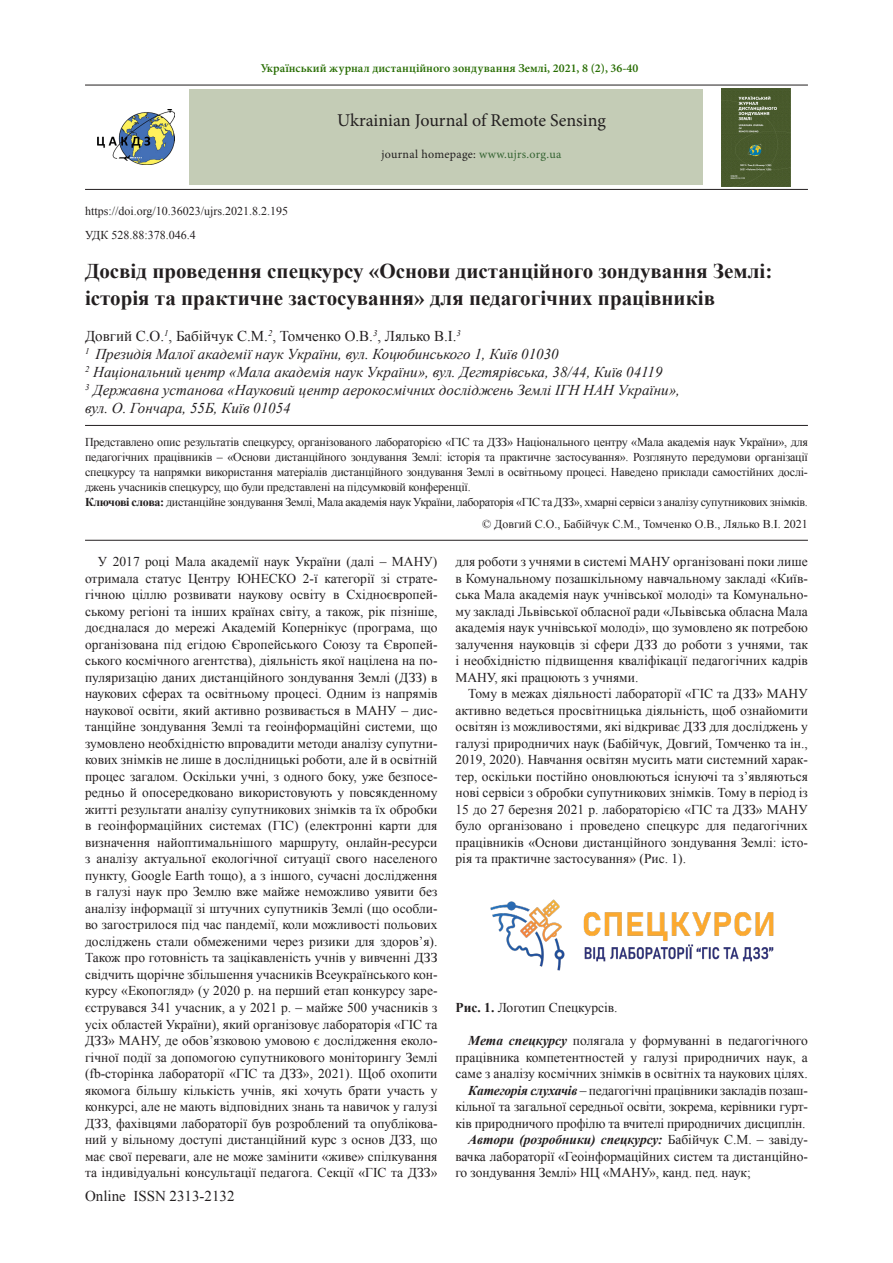
<style>
.page{position:relative;width:893px;height:1263px;background:#fff}
.page>*{position:absolute;margin:0;border:0;box-sizing:border-box;transform-origin:0 0}
.t1{font:700 21px "Times New Roman";color:#231f20}
.t2{font:18px "Minion Pro";color:#231f20}
.t3{font:italic 15px "Times New Roman";color:#231f20}
.t4{font:15px "Times New Roman";color:#231f20}
.t5{font:13.5px/16.5px "Times New Roman";color:#231f20;text-align:justify}
.t6{font:12px/15px "Times New Roman";letter-spacing:-.025em;color:#231f20;text-align:justify}
.t7{font:12px "Times New Roman";color:#231f20}
.t8{font:600 12px "Minion Pro";color:#266c00}
.t9{font:12px "Minion Pro";letter-spacing:.02em;color:#231f20}
.s1{color:#356432}
.s2{font-weight:700}
.s3{font-weight:700;font-style:italic}
</style>
<div class="page">
<hr style="left:85px;top:85px;width:723px;height:1px;background:#231f20">
<hr style="left:85px;top:189px;width:723px;height:1px;background:#231f20">
<hr style="left:85px;top:540px;width:723px;height:1px;background:#231f20">
<hr style="left:85px;top:425px;width:723px;height:1px;background:#231f20">
<div style="left:190px;top:90px;width:513px;height:95px;background:#c4ccb6"></div>
<img style="left:98px;top:110px;width:76px;height:55px">
<img style="left:722px;top:88px;width:68px;height:98px">
<img style="left:490px;top:899px;width:284px;height:72px">
<p class="t8" style="left:261px;top:64px;width:379px">Український журнал дистанційного зондування Землі, 2021, 8 (2), 36-40</p>
<p class="t2" style="left:337px;top:108px;width:270px">Ukrainian Journal of Remote Sensing</p>
<p class="t9" style="left:381px;top:146px;width:182px">journal homepage: <span class="s1">www.ujrs.org.ua</span></p>
<p class="t7" style="left:85px;top:202px;width:205px">https://doi.org/10.36023/ujrs.2021.8.2.195</p>
<p class="t7" style="left:85px;top:226px;width:112px">УДК 528.88:378.046.4</p>
<p class="t1" style="left:85px;top:256px;width:689px">Досвід проведення спецкурсу «Основи дистанційного зондування Землі:</p>
<p class="t1" style="left:85px;top:283px;width:631px">історія та практичне застосування» для педагогічних працівників</p>
<p class="t4" style="left:85px;top:325px;width:377px">Довгий С.О.<sup>1</sup>, Бабійчук С.М.<sup>2</sup>, Томченко О.В.<sup>3</sup>, Лялько В.І.<sup>3</sup></p>
<p class="t3" style="left:85px;top:343px;width:475px"><sup>1</sup> Президія Малої академії наук України, вул. Коцюбинського 1, Київ 01030</p>
<p class="t3" style="left:85px;top:361px;width:579px"><sup>2</sup> Національний центр «Мала академія наук України», вул. Дегтярівська, 38/44, Київ 04119</p>
<p class="t3" style="left:85px;top:379px;width:596px"><sup>3</sup> Державна установа «Науковий центр аерокосмічних досліджень Землі ІГН НАН України»,</p>
<p class="t3" style="left:85px;top:397px;width:207px">вул. О. Гончара, 55Б, Київ 01054</p>
<p class="t6" style="left:85px;top:434px;width:724px">Представлено опис результатів спецкурсу, організованого лабораторією «ГІС та ДЗЗ» Національного центру «Мала академія наук України», для педагогічних працівників – «Основи дистанційного зондування Землі: історія та практичне застосування». Розглянуто передумови організації спецкурсу та напрямки використання матеріалів дистанційного зондування Землі в освітньому процесі. Наведено приклади самостійних дослі&shy;джень учасників спецкурсу, що були представлені на підсумковій конференції.</p>
<p class="t6" style="left:85px;top:494px;width:724px"><span class="s2">Ключові слова:</span> дистанційне зондування Землі, Мала академія наук України, лабораторія «ГІС та ДЗЗ», хмарні сервіси з аналізу супутникових знімків.</p>
<p class="t7" style="left:482px;top:516px;width:327px">© Довгий С.О., Бабійчук С.М., Томченко О.В., Лялько В.І. 2021</p>
<p class="t5" style="left:85px;top:553px;width:354px;text-indent:13px">У 2017 році Мала академії наук України (далі – МАНУ) отримала статус Центру ЮНЕСКО 2-ї категорії зі страте&shy;гічною ціллю розвивати наукову освіту в Східноєвропей&shy;ському регіоні та інших країнах світу, а також, рік пізніше, доєдналася до мережі Академій Копернікус (програма, що організована під егідою Європейського Союзу та Європей&shy;ського космічного агентства), діяльність якої націлена на по&shy;пуляризацію даних дистанційного зондування Землі (ДЗЗ) в наукових сферах та освітньому процесі. Одним із напрямів наукової освіти, який активно розвивається в МАНУ – дис&shy;танційне зондування Землі та геоінформаційні системи, що зумовлено необхідністю впровадити методи аналізу супутни&shy;кових знімків не лише в дослідницькі роботи, але й в освітній процес загалом. Оскільки учні, з одного боку, уже безпосе&shy;редньо й опосередковано використовують у повсякденному житті результати аналізу супутникових знімків та їх обробки в геоінформаційних системах (ГІС) (електронні карти для визначення найоптимальнішого маршруту, онлайн-ресурси з аналізу актуальної екологічної ситуації свого населеного пункту, Google Earth тощо), а з іншого, сучасні дослідження в галузі наук про Землю вже майже неможливо уявити без аналізу інформації зі штучних супутників Землі (що особли&shy;во загострилося під час пандемії, коли можливості польових досліджень стали обмеженими через ризики для здоров’я).<br>Також про готовність та зацікавленість учнів у вивченні ДЗЗ свідчить щорічне збільшення учасників Всеукраїнського кон&shy;курсу «Екопогляд» (у 2020 р. на перший етап конкурсу заре&shy;єструвався 341 учасник, а у 2021 р. – майже 500 учасників з усіх областей України), який організовує лабораторія «ГІС та ДЗЗ» МАНУ, де обов’язковою умовою є дослідження еколо&shy;гічної події за допомогою супутникового моніторингу Землі (fb-сторінка лабораторії «ГІС та ДЗЗ», 2021). Щоб охопити якомога більшу кількість учнів, які хочуть брати участь у конкурсі, але не мають відповідних знань та навичок у галузі ДЗЗ, фахівцями лабораторії був розроблений та опублікова&shy;ний у вільному доступі дистанційний курс з основ ДЗЗ, що має свої переваги, але не може замінити «живе» спілкування та індивідуальні консультації педагога. Секції «ГІС та ДЗЗ»</p>
<p class="t5" style="left:455px;top:553px;width:354px">для роботи з учнями в системі МАНУ організовані поки лише в Комунальному позашкільному навчальному закладі «Київ&shy;ська Мала академія наук учнівської молоді» та Комунально&shy;му закладі Львівської обласної ради «Львівська обласна Мала академія наук учнівської молоді», що зумовлено як потребою залучення науковців зі сфери ДЗЗ до роботи з учнями, так і необхідністю підвищення кваліфікації педагогічних кадрів МАНУ, які працюють з учнями.</p>
<p class="t5" style="left:455px;top:685px;width:354px;text-indent:13px">Тому в межах діяльності лабораторії «ГІС та ДЗЗ» МАНУ активно ведеться просвітницька діяльність, щоб ознайомити освітян із можливостями, які відкриває ДЗЗ для досліджень у галузі природничих наук (Бабійчук, Довгий, Томченко та ін., 2019, 2020). Навчання освітян мусить мати системний харак&shy;тер, оскільки постійно оновлюються існуючі та з’являються нові сервіси з обробки супутникових знімків. Тому в період із 15 до 27 березня 2021 р. лабораторією «ГІС та ДЗЗ» МАНУ було організовано і проведено спецкурс для педагогічних працівників «Основи дистанційного зондування Землі: істо&shy;рія та практичне застосування» (Рис. 1).</p>
<p class="t5" style="left:455px;top:999px;width:164px"><span class="s2">Рис. 1.</span> Логотип Спецкурсів.</p>
<p class="t5" style="left:455px;top:1032px;width:354px;text-indent:13px"><span class="s3">Мета спецкурсу</span> полягала у формуванні в педагогічного працівника компетентностей у галузі природничих наук, а саме з аналізу космічних знімків в освітніх та наукових цілях.</p>
<p class="t5" style="left:455px;top:1081px;width:354px;text-indent:13px"><span class="s3">Категорія слухачів</span> – педагогічні працівники закладів позаш&shy;кільної та загальної середньої освіти, зокрема, керівники гурт&shy;ків природничого профілю та вчителі природничих дисциплін.</p>
<p class="t5" style="left:455px;top:1131px;width:354px;text-indent:13px"><span class="s3">Автори (розробники) спецкурсу:</span> Бабійчук С.М. – завіду&shy;вачка лабораторії «Геоінформаційних систем та дистанційно&shy;го зондування Землі» НЦ «МАНУ», канд. пед. наук;</p>
<p class="t4" style="left:85px;top:1186px;width:151px">Online ISSN 2313-2132</p>
</div>
